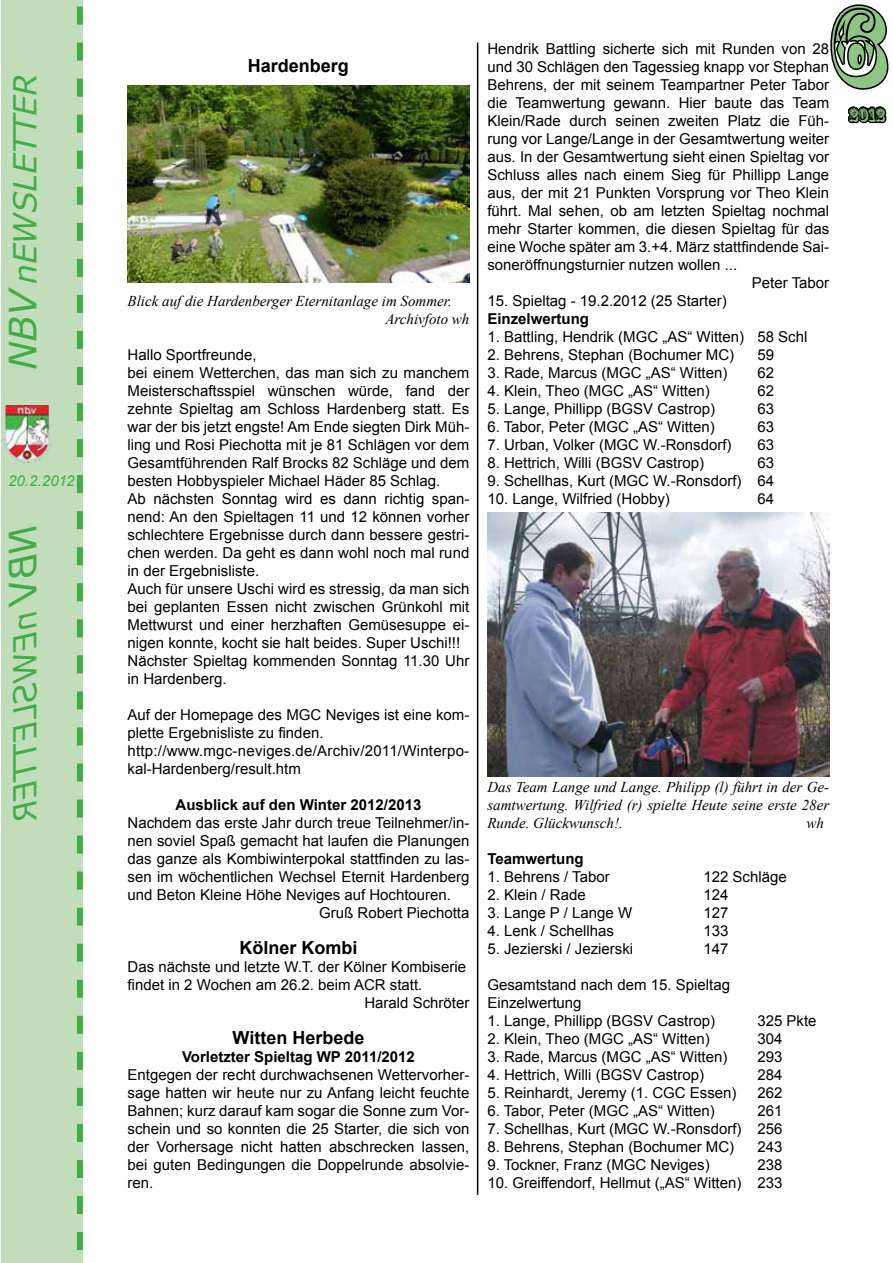
<style>
.page{position:relative;width:893px;height:1263px;background:#fff}
.page>*{position:absolute;margin:0;border:0;box-sizing:border-box;transform-origin:0 0}
.t1{font:108px "Rosewood Std";color:#8ec484}
.t2{font:italic 31.5px "Verdana";color:#41ad49}
.t3{font:700 18px "Arial";color:#000}
.t4{font:18px "Rosewood Std";color:#8ec484}
.t5{font:15px/18px "Arial";color:#000}
.t6{font:italic 15px/18px "Times New Roman";color:#000}
.t7{font:700 15px "Arial";color:#000}
.t8{font:italic 15px "Arial";color:#41ad49}
.s1{font-size:37.5px}
</style>
<div class="page">
<div style="left:1px;top:0;width:82px;height:1263px;background:#c2ddb9"></div>
<img style="left:3px;top:405px;width:49px;height:58px">
<svg style="left:77px;top:7px;width:6px;height:1243px"></svg>
<svg style="left:830px;top:4px;width:59px;height:120px"></svg>
<hr style="left:477px;top:43px;width:1px;height:1152px;background:#000">
<img style="left:128px;top:85px;width:341px;height:198px">
<img style="left:487px;top:512px;width:342px;height:264px">
<h2 class="t2" style="left:3px;top:370px;width:298px;rotate:-90deg"><span class="s1">NBV</span>nEWSLETTER</h2>
<p class="t8" style="left:8px;top:471px;width:68px">20.2.2012</p>
<p class="t3" style="left:248px;top:54px;width:103px">Hardenberg</p>
<p class="t6" style="left:385px;top:292px;width:86px;text-indent:-258px">Blick auf die Hardenberger Eternitanlage im Sommer.<br>Archivfoto wh</p>
<p class="t5" style="left:128px;top:346px;width:343px">Hallo Sportfreunde,<br>bei einem Wetterchen, das man sich zu manchem Meisterschaftsspiel wünschen würde, fand der zehnte Spieltag am Schloss Hardenberg statt. Es war der bis jetzt engste! Am Ende siegten Dirk Müh&shy;ling und Rosi Piechotta mit je 81 Schlägen vor dem Gesamtführenden Ralf Brocks 82 Schläge und dem besten Hobbyspieler Michael Häder 85 Schlag.<br>Ab nächsten Sonntag wird es dann richtig span&shy;nend: An den Spieltagen 11 und 12 können vorher schlechtere Ergebnisse durch dann bessere gestri&shy;chen werden. Da geht es dann wohl noch mal rund in der Ergebnisliste.<br>Auch für unsere Uschi wird es stressig, da man sich bei geplanten Essen nicht zwischen Grünkohl mit Mettwurst und einer herzhaften Gemüsesuppe ei&shy;nigen konnte, kocht sie halt beides. Super Uschi!!!<br>Nächster Spieltag kommenden Sonntag 11.30 Uhr in Hardenberg.</p>
<p class="t5" style="left:128px;top:706px;width:343px">Auf der Homepage des MGC Neviges ist eine kom&shy;plette Ergebnisliste zu finden. http://www.mgc-neviges.de/Archiv/2011/Winterpo&shy;kal-Hardenberg/result.htm</p>
<p class="t7" style="left:176px;top:795px;width:247px">Ausblick auf den Winter 2012/2013</p>
<p class="t5" style="left:128px;top:814px;width:343px">Nachdem das erste Jahr durch treue Teilnehmer/in-</p>
<p class="t5" style="left:128px;top:832px;width:343px">nen soviel Spaß gemacht hat laufen die Planungen</p>
<p class="t5" style="left:128px;top:850px;width:343px">das ganze als Kombiwinterpokal stattfinden zu las-</p>
<p class="t5" style="left:128px;top:868px;width:343px">sen im wöchentlichen Wechsel Eternit Hardenberg</p>
<p class="t5" style="left:128px;top:886px;width:325px">und Beton Kleine Höhe Neviges auf Hochtouren.</p>
<p class="t5" style="left:319px;top:904px;width:152px">Gruß Robert Piechotta</p>
<p class="t3" style="left:239px;top:936px;width:120px">Kölner Kombi</p>
<p class="t5" style="left:128px;top:958px;width:340px">Das nächste und letzte W.T. der Kölner Kombiserie</p>
<p class="t5" style="left:128px;top:976px;width:296px">findet in 2 Wochen am 26.2. beim ACR statt.</p>
<p class="t5" style="left:364px;top:994px;width:107px">Harald Schröter</p>
<p class="t3" style="left:233px;top:1026px;width:133px">Witten Herbede</p>
<p class="t7" style="left:182px;top:1047px;width:234px">Vorletzter Spieltag WP 2011/2012</p>
<p class="t5" style="left:128px;top:1066px;width:343px;text-align:justify">Entgegen der recht durchwachsenen Wettervorher&shy;sage hatten wir heute nur zu Anfang leicht feuchte Bahnen; kurz darauf kam sogar die Sonne zum Vor&shy;schein und so konnten die 25 Starter, die sich von der Vorhersage nicht hatten abschrecken lassen, bei guten Bedingungen die Doppelrunde absolvie&shy;ren.</p>
<h1 class="t1" style="left:826px;top:-17px;width:60px">6</h1>
<p class="t4" style="left:848px;top:104px;width:38px">2012</p>
<p class="t5" style="left:487px;top:40px;width:343px">Hendrik Battling sicherte sich mit Runden von 28</p>
<p class="t5" style="left:487px;top:58px;width:343px">und 30 Schlägen den Tagessieg knapp vor Stephan</p>
<p class="t5" style="left:487px;top:76px;width:343px">Behrens, der mit seinem Teampartner Peter Tabor</p>
<p class="t5" style="left:487px;top:94px;width:343px">die Teamwertung gewann. Hier baute das Team</p>
<p class="t5" style="left:487px;top:112px;width:343px">Klein/Rade durch seinen zweiten Platz die Füh-</p>
<p class="t5" style="left:487px;top:130px;width:343px">rung vor Lange/Lange in der Gesamtwertung weiter</p>
<p class="t5" style="left:487px;top:148px;width:343px">aus. In der Gesamtwertung sieht einen Spieltag vor</p>
<p class="t5" style="left:487px;top:166px;width:343px">Schluss alles nach einem Sieg für Phillipp Lange</p>
<p class="t5" style="left:487px;top:184px;width:343px">aus, der mit 21 Punkten Vorsprung vor Theo Klein</p>
<p class="t5" style="left:487px;top:202px;width:343px">führt. Mal sehen, ob am letzten Spieltag nochmal</p>
<p class="t5" style="left:487px;top:220px;width:343px">mehr Starter kommen, die diesen Spieltag für das</p>
<p class="t5" style="left:487px;top:238px;width:343px">eine Woche später am 3.+4. März stattfindende Sai-</p>
<p class="t5" style="left:487px;top:256px;width:251px">soneröffnungsturnier nutzen wollen ...</p>
<p class="t5" style="left:752px;top:274px;width:79px">Peter Tabor</p>
<p class="t5" style="left:487px;top:292px;width:241px">15. Spieltag - 19.2.2012 (25 Starter)</p>
<p class="t7" style="left:487px;top:309px;width:103px">Einzelwertung</p>
<p class="t5" style="left:487px;top:328px;width:322px">1. Battling, Hendrik (MGC „AS“ Witten) 58 Schl</p>
<p class="t5" style="left:487px;top:346px;width:248px">2. Behrens, Stephan (Bochumer MC)</p>
<p class="t5" style="left:757px;top:346px;width:18px">59</p>
<p class="t5" style="left:487px;top:364px;width:242px">3. Rade, Marcus (MGC „AS“ Witten)</p>
<p class="t5" style="left:757px;top:364px;width:18px">62</p>
<p class="t5" style="left:487px;top:382px;width:224px">4. Klein, Theo (MGC „AS“ Witten)</p>
<p class="t5" style="left:757px;top:382px;width:18px">62</p>
<p class="t5" style="left:487px;top:400px;width:229px">5. Lange, Phillipp (BGSV Castrop)</p>
<p class="t5" style="left:757px;top:400px;width:18px">63</p>
<p class="t5" style="left:487px;top:418px;width:229px">6. Tabor, Peter (MGC „AS“ Witten)</p>
<p class="t5" style="left:757px;top:418px;width:18px">63</p>
<p class="t5" style="left:487px;top:436px;width:246px">7. Urban, Volker (MGC W.-Ronsdorf)</p>
<p class="t5" style="left:757px;top:436px;width:18px">63</p>
<p class="t5" style="left:487px;top:454px;width:218px">8. Hettrich, Willi (BGSV Castrop)</p>
<p class="t5" style="left:757px;top:454px;width:18px">63</p>
<p class="t5" style="left:487px;top:472px;width:288px">9. Schellhas, Kurt (MGC W.-Ronsdorf) 64</p>
<p class="t5" style="left:487px;top:490px;width:184px">10. Lange, Wilfried (Hobby)</p>
<p class="t5" style="left:757px;top:490px;width:18px">64</p>
<p class="t6" style="left:487px;top:778px;width:343px;text-align:justify">Das Team Lange und Lange. Philipp (l) führt in der Ge&shy;samtwertung. Wilfried (r) spielte Heute seine erste 28er Runde. Glückwunsch!.</p>
<p class="t6" style="left:806px;top:814px;width:19px">wh</p>
<p class="t7" style="left:487px;top:849px;width:98px">Teamwertung</p>
<p class="t5" style="left:487px;top:868px;width:124px">1. Behrens / Tabor</p>
<p class="t5" style="left:703px;top:868px;width:85px">122 Schläge</p>
<p class="t5" style="left:487px;top:886px;width:100px">2. Klein / Rade</p>
<p class="t5" style="left:703px;top:886px;width:27px">124</p>
<p class="t5" style="left:487px;top:904px;width:146px">3. Lange P / Lange W</p>
<p class="t5" style="left:703px;top:904px;width:27px">127</p>
<p class="t5" style="left:487px;top:922px;width:128px">4. Lenk / Schellhas</p>
<p class="t5" style="left:703px;top:922px;width:27px">133</p>
<p class="t5" style="left:487px;top:940px;width:147px">5. Jezierski / Jezierski</p>
<p class="t5" style="left:703px;top:940px;width:27px">147</p>
<p class="t5" style="left:487px;top:976px;width:244px">Gesamtstand nach dem 15. Spieltag<br>Einzelwertung</p>
<p class="t5" style="left:487px;top:1012px;width:229px">1. Lange, Phillipp (BGSV Castrop)</p>
<p class="t5" style="left:757px;top:1012px;width:61px">325 Pkte</p>
<p class="t5" style="left:487px;top:1030px;width:224px">2. Klein, Theo (MGC „AS“ Witten)</p>
<p class="t5" style="left:757px;top:1030px;width:27px">304</p>
<p class="t5" style="left:487px;top:1048px;width:242px">3. Rade, Marcus (MGC „AS“ Witten)</p>
<p class="t5" style="left:757px;top:1048px;width:27px">293</p>
<p class="t5" style="left:487px;top:1066px;width:218px">4. Hettrich, Willi (BGSV Castrop)</p>
<p class="t5" style="left:757px;top:1066px;width:27px">284</p>
<p class="t5" style="left:487px;top:1084px;width:251px">5. Reinhardt, Jeremy (1. CGC Essen)</p>
<p class="t5" style="left:757px;top:1084px;width:27px">262</p>
<p class="t5" style="left:487px;top:1102px;width:229px">6. Tabor, Peter (MGC „AS“ Witten)</p>
<p class="t5" style="left:757px;top:1102px;width:27px">261</p>
<p class="t5" style="left:487px;top:1120px;width:297px">7. Schellhas, Kurt (MGC W.-Ronsdorf) 256</p>
<p class="t5" style="left:487px;top:1138px;width:248px">8. Behrens, Stephan (Bochumer MC)</p>
<p class="t5" style="left:757px;top:1138px;width:27px">243</p>
<p class="t5" style="left:487px;top:1156px;width:224px">9. Tockner, Franz (MGC Neviges)</p>
<p class="t5" style="left:757px;top:1156px;width:27px">238</p>
<p class="t5" style="left:487px;top:1174px;width:297px">10. Greiffendorf, Hellmut („AS“ Witten) 233</p>
</div>
